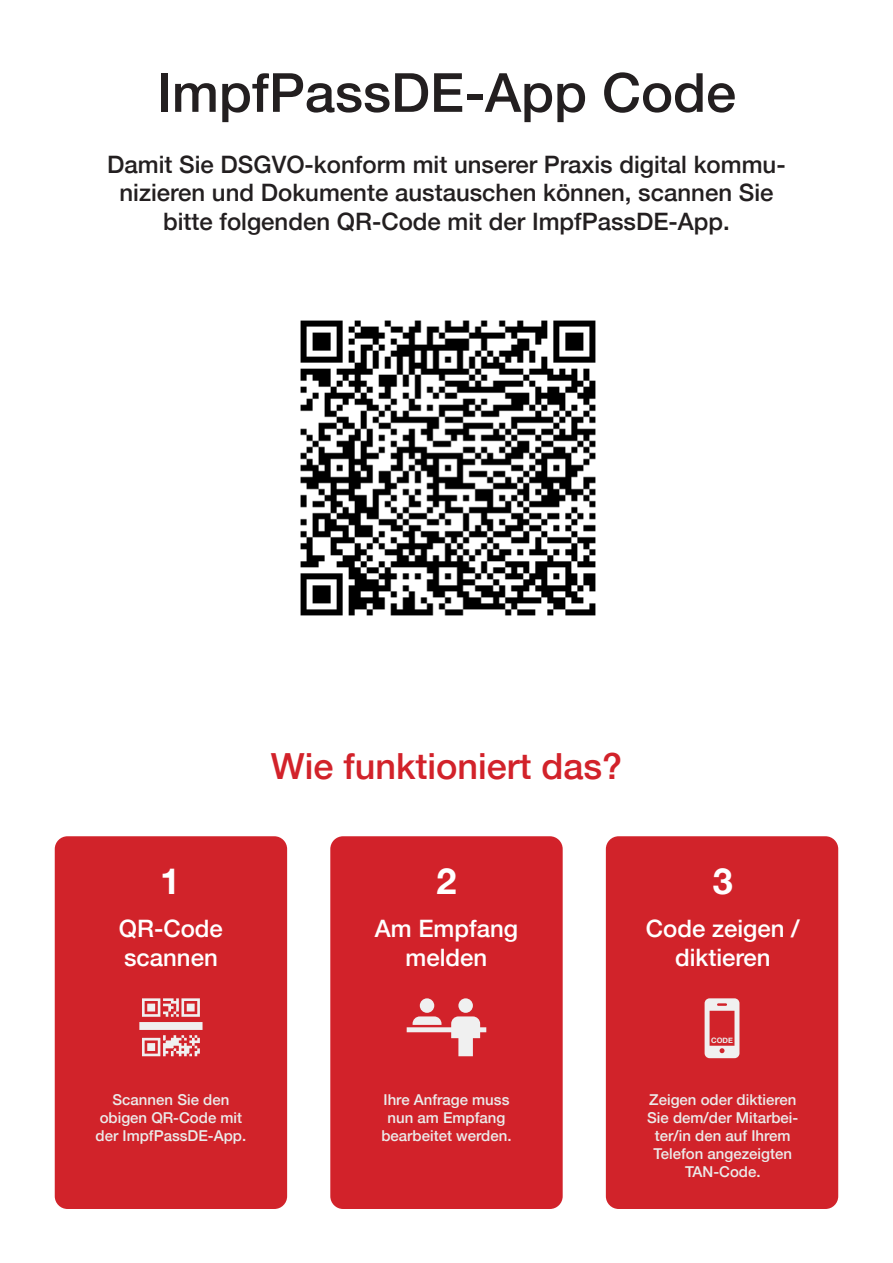
<style>
.page{position:relative;width:893px;height:1263px;background:#fff}
.page>*{position:absolute;margin:0;border:0;box-sizing:border-box;transform-origin:0 0}
.t1{font:500 54px "Helvetica Neue";color:#231f20}
.t2{font:500 36px "Helvetica Neue";color:#d2222a}
.t3{font:700 36px "Helvetica Neue";color:#fff}
.t4{font:500 24px/28.8px "Helvetica Neue";color:#231f20;text-align:center}
.t5{font:500 24px/28.8px "Helvetica Neue";color:#fff;text-align:center}
.t6{font:500 15px/18px "Helvetica Neue";color:#ebebea;text-align:center}
.t7{font:700 7.5px "Helvetica Neue";color:#ebebea}
</style>
<div class="page">
<div style="left:55px;top:836px;width:232px;height:373px;background:#d1232a;border-radius:13px"></div>
<div style="left:330px;top:836px;width:233px;height:373px;background:#d2222a;border-radius:13px"></div>
<div style="left:606px;top:836px;width:232px;height:373px;background:#d1232a;border-radius:13px"></div>
<svg style="left:139px;top:998px;width:64px;height:58px"></svg>
<div style="left:420px;top:998px;width:14px;height:15px;background:#f0f0f0;border-radius:50%"></div>
<div style="left:458px;top:998px;width:15px;height:15px;background:#f0f0f0;border-radius:50%"></div>
<svg style="left:407px;top:1016px;width:79px;height:40px"></svg>
<svg style="left:705px;top:998px;width:34px;height:60px"></svg>
<img style="left:300px;top:320px;width:296px;height:296px">
<h1 class="t1" style="left:157px;top:49px;width:581px">ImpfPassDE-App Code</h1>
<h3 class="t4" style="left:107px;top:148px;width:680px">Damit Sie DSGVO-konform mit unserer Praxis digital kommu&shy;nizieren und Dokumente austauschen können, scannen Sie bitte folgenden QR-Code mit der ImpfPassDE-App.</h3>
<h2 class="t2" style="left:271px;top:738px;width:353px">Wie funktioniert das?</h2>
<h2 class="t3" style="left:160px;top:853px;width:22px">1</h2>
<h2 class="t3" style="left:436px;top:853px;width:22px">2</h2>
<h2 class="t3" style="left:713px;top:853px;width:22px">3</h2>
<h3 class="t5" style="left:119px;top:912px;width:106px;text-align:left">QR-Code scannen</h3>
<h3 class="t5" style="left:375px;top:912px;width:145px">Am Empfang melden</h3>
<h3 class="t5" style="left:646px;top:912px;width:155px">Code zeigen / diktieren</h3>
<p class="t7" style="left:711px;top:1034px;width:23px">CODE</p>
<p class="t6" style="left:96px;top:1089px;width:152px">Scannen Sie den obigen QR-Code mit der ImpfPassDE-App.</p>
<p class="t6" style="left:381px;top:1089px;width:132px">Ihre Anfrage muss nun am Empfang bearbeitet werden.</p>
<p class="t6" style="left:647px;top:1089px;width:153px">Zeigen oder diktieren<br>Sie dem/der Mitarbei&shy;ter/in den auf Ihrem<br>Telefon angezeigten<br>TAN-Code.</p>
</div>
